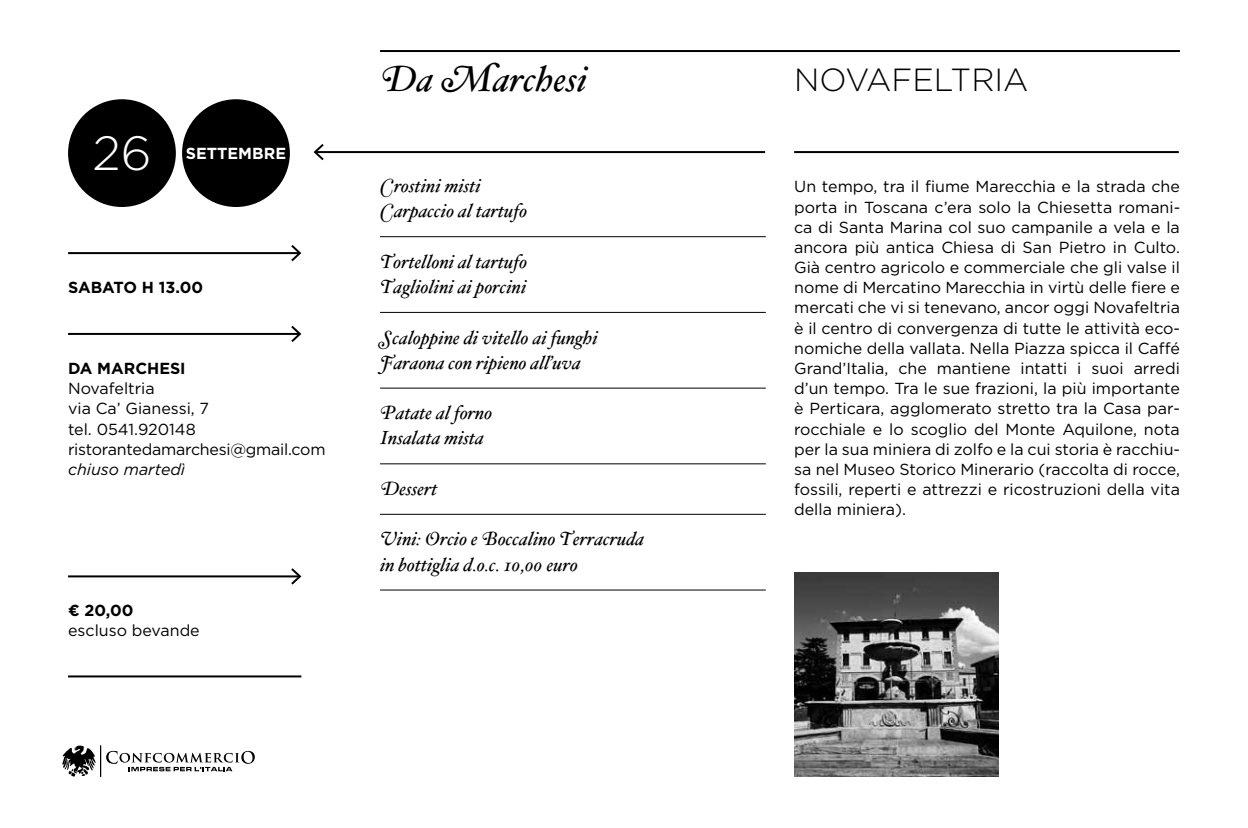
<style>
.page{position:relative;width:1248px;height:828px;background:#fff}
.page>*{position:absolute;margin:0;border:0;box-sizing:border-box;transform-origin:0 0}
.t1{font:300 48px "Gotham";color:#fff}
.t2{font:36px "Hoefler Text Regular Italic Swash";color:#000}
.t3{font:300 32px "Gotham";color:#000}
.t4{font:19px/25.2px "Hoefler Text Regular Italic Swash";color:#000}
.t5{font:16px/20.2px "Gotham";color:#000;text-align:justify}
.t6{font:700 16px "Gotham";color:#000}
.t7{font:italic 16px "Gotham";color:#000}
.t8{font:700 16px "Gotham";color:#fff}
</style>
<div class="page">
<svg style="left:62px;top:745px;width:193px;height:32px"></svg>
<hr style="left:380px;top:236px;width:385px;height:1px;background:#000">
<hr style="left:380px;top:312px;width:385px;height:1px;background:#000">
<hr style="left:380px;top:388px;width:385px;height:1px;background:#000">
<hr style="left:380px;top:463px;width:385px;height:1px;background:#000">
<hr style="left:380px;top:514px;width:385px;height:1px;background:#000">
<hr style="left:380px;top:589px;width:385px;height:1px;background:#000">
<hr style="left:315px;top:151px;width:450px;height:2px;background:#000">
<svg style="left:313px;top:144px;width:13px;height:17px"></svg>
<hr style="left:794px;top:151px;width:384px;height:2px;background:#000">
<hr style="left:68px;top:252px;width:232px;height:2px;background:#000">
<svg style="left:289px;top:245px;width:13px;height:17px"></svg>
<hr style="left:68px;top:575px;width:232px;height:2px;background:#000">
<svg style="left:289px;top:568px;width:13px;height:17px"></svg>
<hr style="left:68px;top:333px;width:232px;height:2px;background:#000">
<svg style="left:289px;top:325px;width:13px;height:17px"></svg>
<hr style="left:68px;top:675px;width:233px;height:2px;background:#000">
<div style="left:182px;top:99px;width:108px;height:108px;background:#000;border-radius:50%"></div>
<div style="left:68px;top:99px;width:108px;height:108px;background:#000;border-radius:50%"></div>
<hr style="left:380px;top:50px;width:799px;height:2px;background:#000">
<img style="left:794px;top:573px;width:204px;height:204px">
<h1 class="t1" style="left:92px;top:123px;width:61px">26</h1>
<p class="t8" style="left:186px;top:143px;width:12px">SETTEMBRE</p>
<p class="t6" style="left:68px;top:278px;width:136px">SABATO H 13.00</p>
<p class="t6" style="left:68px;top:358px;width:119px">DA MARCHESI</p>
<p class="t5" style="left:68px;top:378px;width:259px;text-align:left">Novafeltria<br>via Ca’ Gianessi, 7<br>tel. 0541.920148 ristorantedamarchesi@gmail.com</p>
<p class="t7" style="left:68px;top:459px;width:119px">chiuso martedì</p>
<p class="t6" style="left:68px;top:601px;width:67px">€ 20,00</p>
<p class="t5" style="left:68px;top:620px;width:133px">escluso bevande</p>
<h2 class="t2" style="left:380px;top:58px;width:209px">Da Marchesi</h2>
<h3 class="t3" style="left:794px;top:60px;width:236px">NOVAFELTRIA</h3>
<p class="t4" style="left:380px;top:175px;width:149px">Crostini misti<br>Carpaccio al tartufo</p>
<p class="t4" style="left:380px;top:251px;width:149px">Tortelloni al tartufo<br>Tagliolini ai porcini</p>
<p class="t4" style="left:380px;top:326px;width:219px">Scaloppine di vitello ai funghi<br>Faraona con ripieno all’uva</p>
<p class="t4" style="left:380px;top:402px;width:114px">Patate al forno<br>Insalata mista</p>
<p class="t4" style="left:380px;top:478px;width:59px">Dessert</p>
<p class="t4" style="left:380px;top:528px;width:266px">Vini: Orcio e Boccalino Terracruda in bottiglia d.o.c. 10,00 euro</p>
<p class="t5" style="left:794px;top:176px;width:387px">Un tempo, tra il fiume Marecchia e la strada che porta in Toscana c’era solo la Chiesetta romani&shy;ca di Santa Marina col suo campanile a vela e la ancora più antica Chiesa di San Pietro in Culto.<br>Già centro agricolo e commerciale che gli valse il nome di Mercatino Marecchia in virtù delle fiere e mercati che vi si tenevano, ancor oggi Novafeltria è il centro di convergenza di tutte le attività eco&shy;nomiche della vallata. Nella Piazza spicca il Caffé Grand’Italia, che mantiene intatti i suoi arredi d’un tempo. Tra le sue frazioni, la più importante è Perticara, agglomerato stretto tra la Casa par&shy;rocchiale e lo scoglio del Monte Aquilone, nota per la sua miniera di zolfo e la cui storia è racchiu&shy;sa nel Museo Storico Minerario (raccolta di rocce, fossili, reperti e attrezzi e ricostruzioni della vita della miniera).</p>
</div>
